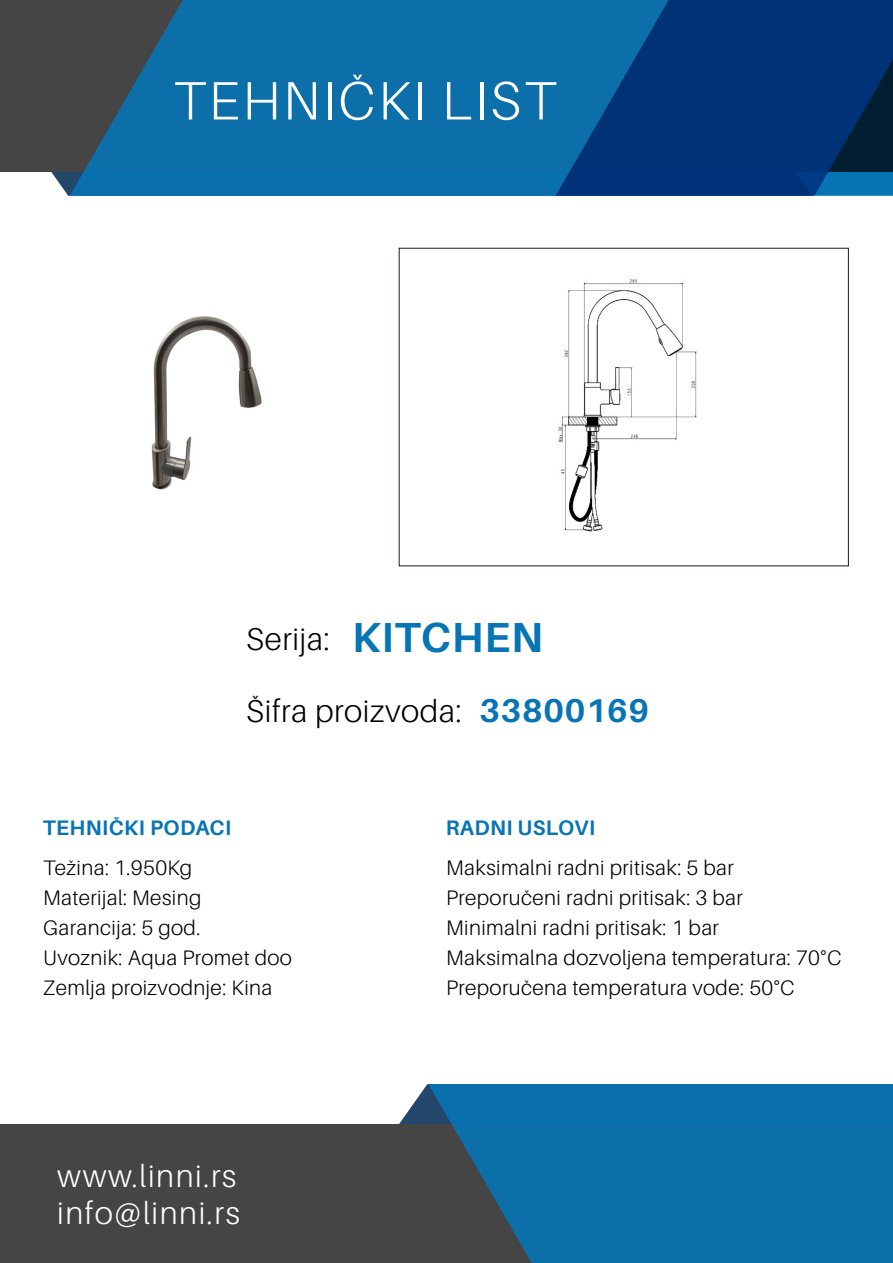
<style>
.page{position:relative;width:893px;height:1263px;background:#fff}
.page>*{position:absolute;margin:0;border:0;box-sizing:border-box;transform-origin:0 0}
.t1{font:300 54px "Aileron";letter-spacing:.05em;color:#fff}
.t2{font:700 42px "Aileron";letter-spacing:.02em;color:#0774b5}
.t3{font:700 33px "Aileron";letter-spacing:.02em;color:#0774b5}
.t4{font:300 31.5px/37.8px "Aileron";letter-spacing:.05em;color:#fff}
.t5{font:300 31.5px "Aileron";letter-spacing:.02em;color:#000}
.t6{font:300 21px/30px "Aileron";letter-spacing:.02em;color:#000}
.t7{font:700 21px "Aileron";letter-spacing:.02em;color:#0774b5}
</style>
<div class="page">
<svg style="left:294px;top:1084px;width:134px;height:41px"></svg>
<div style="left:0;top:1125px;width:893px;height:138px;background:#454545"></div>
<svg style="left:428px;top:1084px;width:465px;height:179px;fill:#0d6fa9"></svg>
<div style="left:0;top:0;width:893px;height:172px;background:#454545"></div>
<svg style="left:70px;top:0;width:486px;height:196px;background:#136a9d"></svg>
<svg style="left:556px;top:0;width:337px;height:196px;background:#023c7d"></svg>
<div style="left:614px;top:1084px;width:179px;height:179px;background:#0d6fa9"></div>
<img style="left:151px;top:316px;width:111px;height:174px">
<img style="left:558px;top:279px;width:139px;height:253px">
<h1 class="t1" style="left:173px;top:71px;width:384px">TEHNIČKI LIST</h1>
<h2 class="t2" style="left:352px;top:613px;width:192px">KITCHEN</h2>
<h3 class="t5" style="left:246px;top:622px;width:85px">Serija:</h3>
<h3 class="t5" style="left:246px;top:694px;width:217px">Šifra proizvoda:</h3>
<h3 class="t3" style="left:480px;top:692px;width:171px">33800169</h3>
<p class="t7" style="left:43px;top:816px;width:190px">TEHNIČKI PODACI</p>
<p class="t6" style="left:43px;top:853px;width:250px">Težina: 1.950Kg<br>Materijal: Mesing<br>Garancija: 5 god.<br>Uvoznik: Aqua Promet doo<br>Zemlja proizvodnje: Kina</p>
<h3 class="t4" style="left:57px;top:1157px;width:184px">www.linni.rs info@linni.rs</h3>
<p class="t7" style="left:446px;top:816px;width:151px">RADNI USLOVI</p>
<p class="t6" style="left:446px;top:853px;width:397px">Maksimalni radni pritisak: 5 bar Preporučeni radni pritisak: 3 bar<br>Minimalni radni pritisak: 1 bar<br>Maksimalna dozvoljena temperatura: 70°C Preporučena temperatura vode: 50°C</p>
</div>
